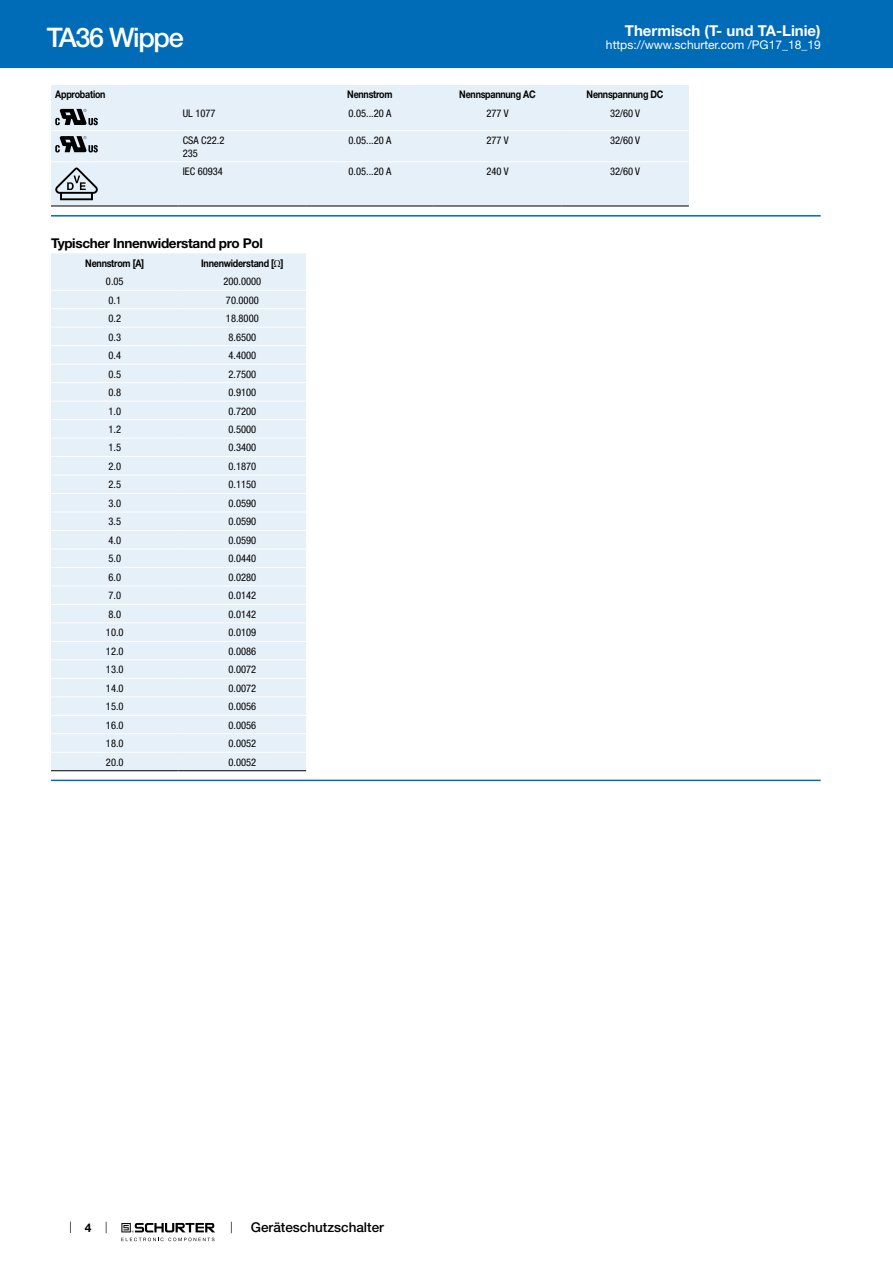
<style>
.page{position:relative;width:893px;height:1263px;background:#fff}
.page>*{position:absolute;margin:0;border:0;box-sizing:border-box;transform-origin:0 0}
.t1{font:500 27px "Helvetica Neue LT";letter-spacing:-.05em;color:#fff}
.t2{font:700 15px "Helvetica Neue LT";color:#fff}
.t3{font:700 13.5px "Helvetica Neue LT";letter-spacing:-.025em;color:#000}
.t4{font:500 13.5px "Helvetica Neue LT";color:#000}
.t5{font:12px "Helvetica Neue LT";color:#fff}
.t6{font:700 12px "Helvetica Neue LT";color:#000}
.t7{font:condensed 10.5px/12.6px "Helvetica Neue LT";color:#000}
.t8{font:700 10.5px "Helvetica Neue LT";letter-spacing:-.025em;color:#000;scale:.85 1}
.s1{font-family:"Arial Unicode MS";font-weight:400}
</style>
<div class="page">
<svg style="left:70px;top:1221px;width:1px;height:12px"></svg>
<svg style="left:121px;top:1223px;width:94px;height:18px"></svg>
<div style="left:0;top:0;width:893px;height:68px;background:#006bb6"></div>
<div style="left:51px;top:85px;width:638px;height:121px;background:#e6f0f8"></div>
<hr style="left:51px;top:130px;width:128px;height:1px;background:#fff">
<hr style="left:179px;top:130px;width:127px;height:1px;background:#fff">
<hr style="left:306px;top:130px;width:128px;height:1px;background:#fff">
<hr style="left:434px;top:130px;width:127px;height:1px;background:#fff">
<hr style="left:561px;top:130px;width:128px;height:1px;background:#fff">
<hr style="left:51px;top:161px;width:128px;height:1px;background:#fff">
<hr style="left:179px;top:161px;width:127px;height:1px;background:#fff">
<hr style="left:306px;top:161px;width:128px;height:1px;background:#fff">
<hr style="left:434px;top:161px;width:127px;height:1px;background:#fff">
<hr style="left:561px;top:161px;width:128px;height:1px;background:#fff">
<hr style="left:51px;top:206px;width:128px;height:1px;background:#000">
<hr style="left:179px;top:206px;width:127px;height:1px;background:#000">
<hr style="left:306px;top:206px;width:128px;height:1px;background:#000">
<hr style="left:434px;top:206px;width:127px;height:1px;background:#000">
<hr style="left:561px;top:206px;width:128px;height:1px;background:#000">
<svg style="left:55px;top:109px;width:43px;height:16px"></svg>
<svg style="left:55px;top:136px;width:43px;height:16px"></svg>
<svg style="left:55px;top:167px;width:43px;height:33px"></svg>
<hr style="left:51px;top:215px;width:770px;height:2px;background:#006bb6">
<div style="left:51px;top:253px;width:255px;height:517px;background:#e6f0f8"></div>
<hr style="left:51px;top:290px;width:128px;height:1px;background:#fff">
<hr style="left:179px;top:290px;width:127px;height:1px;background:#fff">
<hr style="left:51px;top:308px;width:128px;height:1px;background:#fff">
<hr style="left:179px;top:308px;width:127px;height:1px;background:#fff">
<hr style="left:51px;top:327px;width:128px;height:1px;background:#fff">
<hr style="left:179px;top:327px;width:127px;height:1px;background:#fff">
<hr style="left:51px;top:345px;width:128px;height:1px;background:#fff">
<hr style="left:179px;top:345px;width:127px;height:1px;background:#fff">
<hr style="left:51px;top:364px;width:128px;height:1px;background:#fff">
<hr style="left:179px;top:364px;width:127px;height:1px;background:#fff">
<hr style="left:51px;top:382px;width:128px;height:1px;background:#fff">
<hr style="left:179px;top:382px;width:127px;height:1px;background:#fff">
<hr style="left:51px;top:401px;width:128px;height:1px;background:#fff">
<hr style="left:179px;top:401px;width:127px;height:1px;background:#fff">
<hr style="left:51px;top:419px;width:128px;height:1px;background:#fff">
<hr style="left:179px;top:419px;width:127px;height:1px;background:#fff">
<hr style="left:51px;top:438px;width:128px;height:1px;background:#fff">
<hr style="left:179px;top:438px;width:127px;height:1px;background:#fff">
<hr style="left:51px;top:456px;width:128px;height:1px;background:#fff">
<hr style="left:179px;top:456px;width:127px;height:1px;background:#fff">
<hr style="left:51px;top:475px;width:128px;height:1px;background:#fff">
<hr style="left:179px;top:475px;width:127px;height:1px;background:#fff">
<hr style="left:51px;top:493px;width:128px;height:1px;background:#fff">
<hr style="left:179px;top:493px;width:127px;height:1px;background:#fff">
<hr style="left:51px;top:512px;width:128px;height:1px;background:#fff">
<hr style="left:179px;top:512px;width:127px;height:1px;background:#fff">
<hr style="left:51px;top:530px;width:128px;height:1px;background:#fff">
<hr style="left:179px;top:530px;width:127px;height:1px;background:#fff">
<hr style="left:51px;top:549px;width:128px;height:1px;background:#fff">
<hr style="left:179px;top:549px;width:127px;height:1px;background:#fff">
<hr style="left:51px;top:567px;width:128px;height:1px;background:#fff">
<hr style="left:179px;top:567px;width:127px;height:1px;background:#fff">
<hr style="left:51px;top:585px;width:128px;height:1px;background:#fff">
<hr style="left:179px;top:585px;width:127px;height:1px;background:#fff">
<hr style="left:51px;top:604px;width:128px;height:1px;background:#fff">
<hr style="left:179px;top:604px;width:127px;height:1px;background:#fff">
<hr style="left:51px;top:622px;width:128px;height:1px;background:#fff">
<hr style="left:179px;top:622px;width:127px;height:1px;background:#fff">
<hr style="left:51px;top:641px;width:128px;height:1px;background:#fff">
<hr style="left:179px;top:641px;width:127px;height:1px;background:#fff">
<hr style="left:51px;top:659px;width:128px;height:1px;background:#fff">
<hr style="left:179px;top:659px;width:127px;height:1px;background:#fff">
<hr style="left:51px;top:678px;width:128px;height:1px;background:#fff">
<hr style="left:179px;top:678px;width:127px;height:1px;background:#fff">
<hr style="left:51px;top:696px;width:128px;height:1px;background:#fff">
<hr style="left:179px;top:696px;width:127px;height:1px;background:#fff">
<hr style="left:51px;top:715px;width:128px;height:1px;background:#fff">
<hr style="left:179px;top:715px;width:127px;height:1px;background:#fff">
<hr style="left:51px;top:733px;width:128px;height:1px;background:#fff">
<hr style="left:179px;top:733px;width:127px;height:1px;background:#fff">
<hr style="left:51px;top:752px;width:128px;height:1px;background:#fff">
<hr style="left:179px;top:752px;width:127px;height:1px;background:#fff">
<hr style="left:51px;top:770px;width:128px;height:1px;background:#000">
<hr style="left:179px;top:770px;width:127px;height:1px;background:#000">
<hr style="left:51px;top:780px;width:770px;height:1px;background:#006bb6">
<h1 class="t1" style="left:47px;top:21px;width:138px">TA36 Wippe</h1>
<h2 class="t2" style="left:625px;top:21px;width:197px">Thermisch (T- und TA-Linie)</h2>
<p class="t5" style="left:606px;top:38px;width:216px">https://www.schurter.com /PG17_18_19</p>
<p class="t8" style="left:55px;top:88px;width:61px">Approbation</p>
<p class="t8" style="left:347px;top:88px;width:55px">Nennstrom</p>
<p class="t8" style="left:459px;top:88px;width:91px">Nennspannung AC</p>
<p class="t8" style="left:587px;top:88px;width:92px">Nennspannung DC</p>
<p class="t7" style="left:183px;top:107px;width:34px">UL 1077</p>
<p class="t7" style="left:349px;top:107px;width:44px">0.05...20 A</p>
<p class="t7" style="left:486px;top:107px;width:24px">277 V</p>
<p class="t7" style="left:610px;top:107px;width:32px">32/60 V</p>
<p class="t7" style="left:183px;top:134px;width:43px">CSA C22.2<br>235</p>
<p class="t7" style="left:349px;top:134px;width:44px">0.05...20 A</p>
<p class="t7" style="left:486px;top:134px;width:24px">277 V</p>
<p class="t7" style="left:610px;top:134px;width:32px">32/60 V</p>
<p class="t7" style="left:183px;top:165px;width:42px">IEC 60934</p>
<p class="t7" style="left:349px;top:165px;width:44px">0.05...20 A</p>
<p class="t7" style="left:486px;top:165px;width:24px">240 V</p>
<p class="t7" style="left:610px;top:165px;width:32px">32/60 V</p>
<p class="t3" style="left:51px;top:235px;width:213px">Typischer Innenwiderstand pro Pol</p>
<p class="t8" style="left:85px;top:256px;width:71px">Nennstrom [A]</p>
<p class="t8" style="left:201px;top:256px;width:98px">Innenwiderstand [<span class="s1">Ω</span>]</p>
<p class="t7" style="left:106px;top:275px;width:19px">0.05</p>
<p class="t7" style="left:223px;top:275px;width:39px">200.0000</p>
<p class="t7" style="left:109px;top:293px;width:14px">0.1</p>
<p class="t7" style="left:226px;top:293px;width:34px">70.0000</p>
<p class="t7" style="left:109px;top:312px;width:14px">0.2</p>
<p class="t7" style="left:226px;top:312px;width:34px">18.8000</p>
<p class="t7" style="left:109px;top:330px;width:14px">0.3</p>
<p class="t7" style="left:228px;top:330px;width:29px">8.6500</p>
<p class="t7" style="left:109px;top:349px;width:14px">0.4</p>
<p class="t7" style="left:228px;top:349px;width:29px">4.4000</p>
<p class="t7" style="left:109px;top:367px;width:14px">0.5</p>
<p class="t7" style="left:228px;top:367px;width:29px">2.7500</p>
<p class="t7" style="left:109px;top:386px;width:14px">0.8</p>
<p class="t7" style="left:228px;top:386px;width:29px">0.9100</p>
<p class="t7" style="left:109px;top:404px;width:14px">1.0</p>
<p class="t7" style="left:228px;top:404px;width:29px">0.7200</p>
<p class="t7" style="left:109px;top:423px;width:14px">1.2</p>
<p class="t7" style="left:228px;top:423px;width:29px">0.5000</p>
<p class="t7" style="left:109px;top:441px;width:14px">1.5</p>
<p class="t7" style="left:228px;top:441px;width:29px">0.3400</p>
<p class="t7" style="left:109px;top:460px;width:14px">2.0</p>
<p class="t7" style="left:228px;top:460px;width:29px">0.1870</p>
<p class="t7" style="left:109px;top:478px;width:14px">2.5</p>
<p class="t7" style="left:228px;top:478px;width:29px">0.1150</p>
<p class="t7" style="left:109px;top:497px;width:14px">3.0</p>
<p class="t7" style="left:228px;top:497px;width:29px">0.0590</p>
<p class="t7" style="left:109px;top:515px;width:14px">3.5</p>
<p class="t7" style="left:228px;top:515px;width:29px">0.0590</p>
<p class="t7" style="left:109px;top:534px;width:14px">4.0</p>
<p class="t7" style="left:228px;top:534px;width:29px">0.0590</p>
<p class="t7" style="left:109px;top:552px;width:14px">5.0</p>
<p class="t7" style="left:228px;top:552px;width:29px">0.0440</p>
<p class="t7" style="left:109px;top:571px;width:14px">6.0</p>
<p class="t7" style="left:228px;top:571px;width:29px">0.0280</p>
<p class="t7" style="left:109px;top:589px;width:14px">7.0</p>
<p class="t7" style="left:228px;top:589px;width:29px">0.0142</p>
<p class="t7" style="left:109px;top:608px;width:14px">8.0</p>
<p class="t7" style="left:228px;top:608px;width:29px">0.0142</p>
<p class="t7" style="left:106px;top:626px;width:19px">10.0</p>
<p class="t7" style="left:228px;top:626px;width:29px">0.0109</p>
<p class="t7" style="left:106px;top:645px;width:19px">12.0</p>
<p class="t7" style="left:228px;top:645px;width:29px">0.0086</p>
<p class="t7" style="left:106px;top:663px;width:19px">13.0</p>
<p class="t7" style="left:228px;top:663px;width:29px">0.0072</p>
<p class="t7" style="left:106px;top:682px;width:19px">14.0</p>
<p class="t7" style="left:228px;top:682px;width:29px">0.0072</p>
<p class="t7" style="left:106px;top:700px;width:19px">15.0</p>
<p class="t7" style="left:228px;top:700px;width:29px">0.0056</p>
<p class="t7" style="left:106px;top:719px;width:19px">16.0</p>
<p class="t7" style="left:228px;top:719px;width:29px">0.0056</p>
<p class="t7" style="left:106px;top:737px;width:19px">18.0</p>
<p class="t7" style="left:228px;top:737px;width:29px">0.0052</p>
<p class="t7" style="left:106px;top:755px;width:19px">20.0</p>
<p class="t7" style="left:228px;top:755px;width:29px">0.0052</p>
<p class="t6" style="left:85px;top:1220px;width:8px">4</p>
<p class="t4" style="left:251px;top:1219px;width:135px">Geräteschutzschalter</p>
</div>
